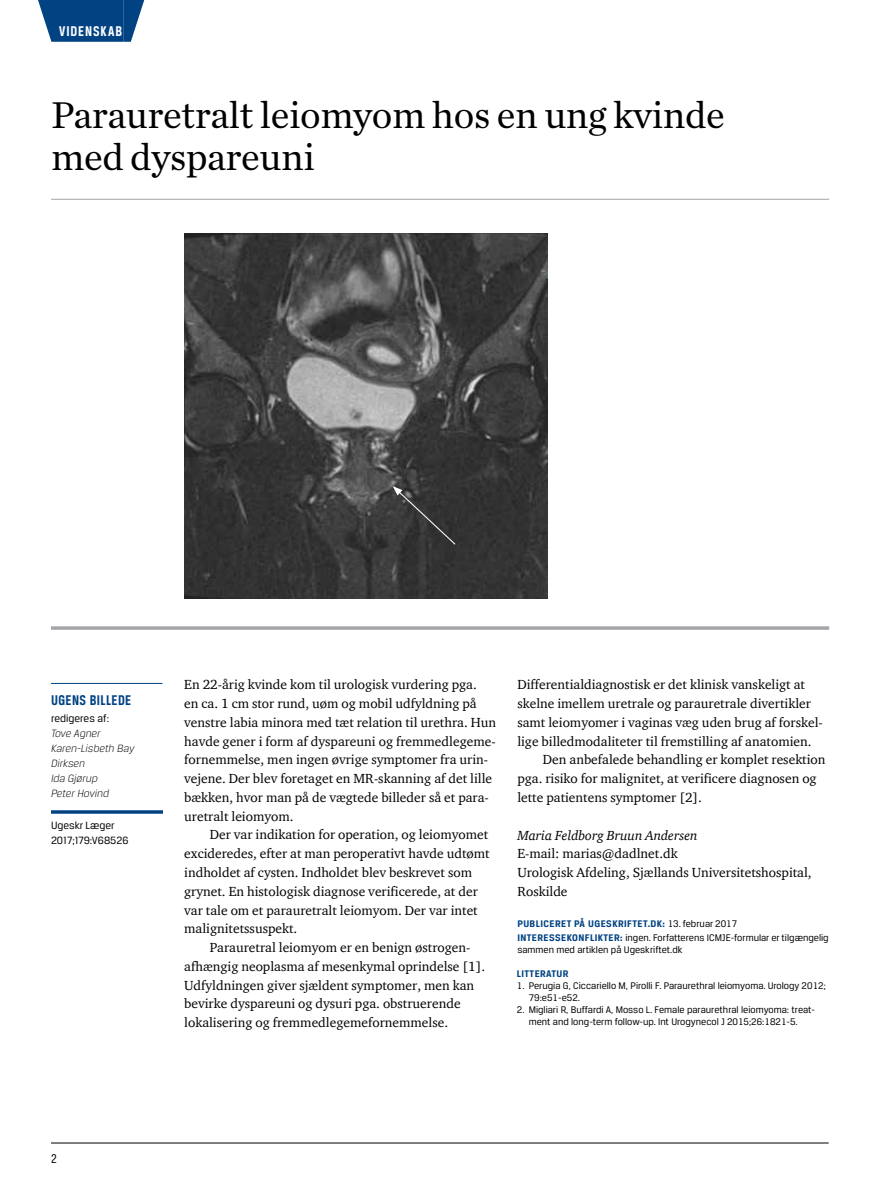
<style>
.page{position:relative;width:893px;height:1191px;background:#fff}
.page>*{position:absolute;margin:0;border:0;box-sizing:border-box;transform-origin:0 0}
.t1{font:39px/42px "Chronicle Text G1";letter-spacing:-.01em;color:#000}
.t2{font:700 15px "Breuer Condensed";letter-spacing:.03em;color:#004282}
.t3{font:700 15px "Breuer Condensed";letter-spacing:.065em;color:#fff}
.t4{font:13.5px/18.8px "ITC Charter Com";color:#000}
.t5{font:italic 13.5px "ITC Charter Com";color:#000}
.t6{font:13.5px "Breuer Condensed";color:#000}
.t7{font:italic 300 11.25px/15px "Breuer Text";color:#000}
.t8{font:11.25px/15px "Breuer Text";color:#000}
.t9{font:10.2px/12px "Breuer Text";color:#000}
.t10{font:700 10.2px "Breuer Text";color:#004282}
.s1{font-weight:700;color:#004282}
</style>
<div class="page">
<hr style="left:51px;top:1142px;width:778px;height:1px;background:#000">
<div style="left:59px;top:0;width:64px;height:42px;background:#004282"></div>
<svg style="left:38px;top:0;width:21px;height:42px"></svg>
<svg style="left:123px;top:0;width:21px;height:42px"></svg>
<svg style="left:51px;top:626px;width:778px;height:4px;background:#afb1b3"></svg>
<hr style="left:51px;top:199px;width:778px;height:1px;background:#a3a5a8">
<hr style="left:51px;top:810px;width:112px;height:3px;background:#004282">
<hr style="left:51px;top:683px;width:111px;height:1px;background:#004282">
<img style="left:184px;top:234px;width:364px;height:364px">
<svg style="left:393px;top:486px;width:64px;height:60px;background:#3b3b3b"></svg>
<p class="t3" style="left:59px;top:23px;width:65px">VIDENSKAB</p>
<h1 class="t1" style="left:51px;top:92px;width:675px">Parauretralt leiomyom hos en ung kvinde med dyspareuni</h1>
<p class="t2" style="left:51px;top:692px;width:82px">UGENS BILLEDE</p>
<p class="t8" style="left:51px;top:711px;width:60px">redigeres af:</p>
<p class="t7" style="left:51px;top:726px;width:85px">Tove Agner<br>Karen-Lisbeth Bay<br>Dirksen<br>Ida Gjørup<br>Peter Hovind</p>
<p class="t8" style="left:51px;top:817px;width:79px">Ugeskr Læger<br>2017;179:V68526</p>
<p class="t6" style="left:51px;top:1150px;width:7px">2</p>
<p class="t4" style="left:184px;top:675px;width:313px">En 22-årig kvinde kom til urologisk vurdering pga.<br>en ca. 1 cm stor rund, uøm og mobil udfyldning på venstre labia minora med tæt relation til urethra. Hun havde gener i form af dyspareuni og fremmedlegeme&shy;fornemmelse, men ingen øvrige symptomer fra urin&shy;vejene. Der blev foretaget en MR-skanning af det lille bækken, hvor man på de vægtede billeder så et para&shy;uretralt leiomyom.</p>
<p class="t4" style="left:210px;top:825px;width:280px">Der var indikation for operation, og leiomyomet</p>
<p class="t4" style="left:184px;top:844px;width:307px">excideredes, efter at man peroperativt havde udtømt</p>
<p class="t4" style="left:184px;top:863px;width:289px">indholdet af cysten. Indholdet blev beskrevet som</p>
<p class="t4" style="left:184px;top:881px;width:295px">grynet. En histologisk diagnose verificerede, at der</p>
<p class="t4" style="left:184px;top:900px;width:295px">var tale om et parauretralt leiomyom. Der var intet</p>
<p class="t4" style="left:184px;top:919px;width:115px">malignitetssuspekt.</p>
<p class="t4" style="left:210px;top:938px;width:261px">Parauretral leiomyom er en benign østrogen-</p>
<p class="t4" style="left:184px;top:956px;width:302px">afhængig neoplasma af mesenkymal oprindelse [1].</p>
<p class="t4" style="left:184px;top:975px;width:292px">Udfyldningen giver sjældent symptomer, men kan</p>
<p class="t4" style="left:184px;top:994px;width:278px">bevirke dyspareuni og dysuri pga. obstruerende</p>
<p class="t4" style="left:184px;top:1013px;width:265px">lokalisering og fremmedlegemefornemmelse.</p>
<p class="t4" style="left:517px;top:675px;width:289px">Differentialdiagnostisk er det klinisk vanskeligt at</p>
<p class="t4" style="left:517px;top:694px;width:295px">skelne imellem uretrale og parauretrale divertikler</p>
<p class="t4" style="left:517px;top:713px;width:307px">samt leiomyomer i vaginas væg uden brug af forskel-</p>
<p class="t4" style="left:517px;top:731px;width:296px">lige billedmodaliteter til fremstilling af anatomien.</p>
<p class="t4" style="left:543px;top:750px;width:284px">Den anbefalede behandling er komplet resektion</p>
<p class="t4" style="left:517px;top:769px;width:301px">pga. risiko for malignitet, at verificere diagnosen og</p>
<p class="t4" style="left:517px;top:788px;width:186px">lette patientens symptomer [2].</p>
<p class="t5" style="left:517px;top:827px;width:182px">Maria Feldborg Bruun Andersen</p>
<p class="t4" style="left:517px;top:844px;width:296px">E-mail: marias@dadlnet.dk<br>Urologisk Afdeling, Sjællands Universitetshospital,<br>Roskilde</p>
<p class="t9" style="left:517px;top:916px;width:313px;line-height:14.1px"><span class="s1">PUBLICERET PÅ UGESKRIFTET.DK:</span> 13. februar 2017<br><span class="s1">I NTERESSEKONFLIKTER:</span> ingen. Forfatterens ICMJE-formular er tilgængelig</p>
<p class="t9" style="left:517px;top:943px;width:167px">sammen med artiklen på Ugeskriftet.dk</p>
<p class="t10" style="left:517px;top:967px;width:6px">LITTER</p>
<p class="t10" style="left:546px;top:967px;width:12px">ATUR</p>
<p class="t9" style="left:529px;top:979px;width:299px;text-indent:-12px">1. Perugia G, Ciccariello M, Pirolli F. Paraurethral leiomyoma. Urology 2012;<br>79:e51-e52.</p>
<p class="t9" style="left:517px;top:1003px;width:300px;text-align:center">2. Migliari R, Buffardi A, Mosso L. Female paraurethral leiomyoma: treat&shy;ment and long-term follow-up. Int Urogynecol J 2015;26:1821-5.</p>
</div>
